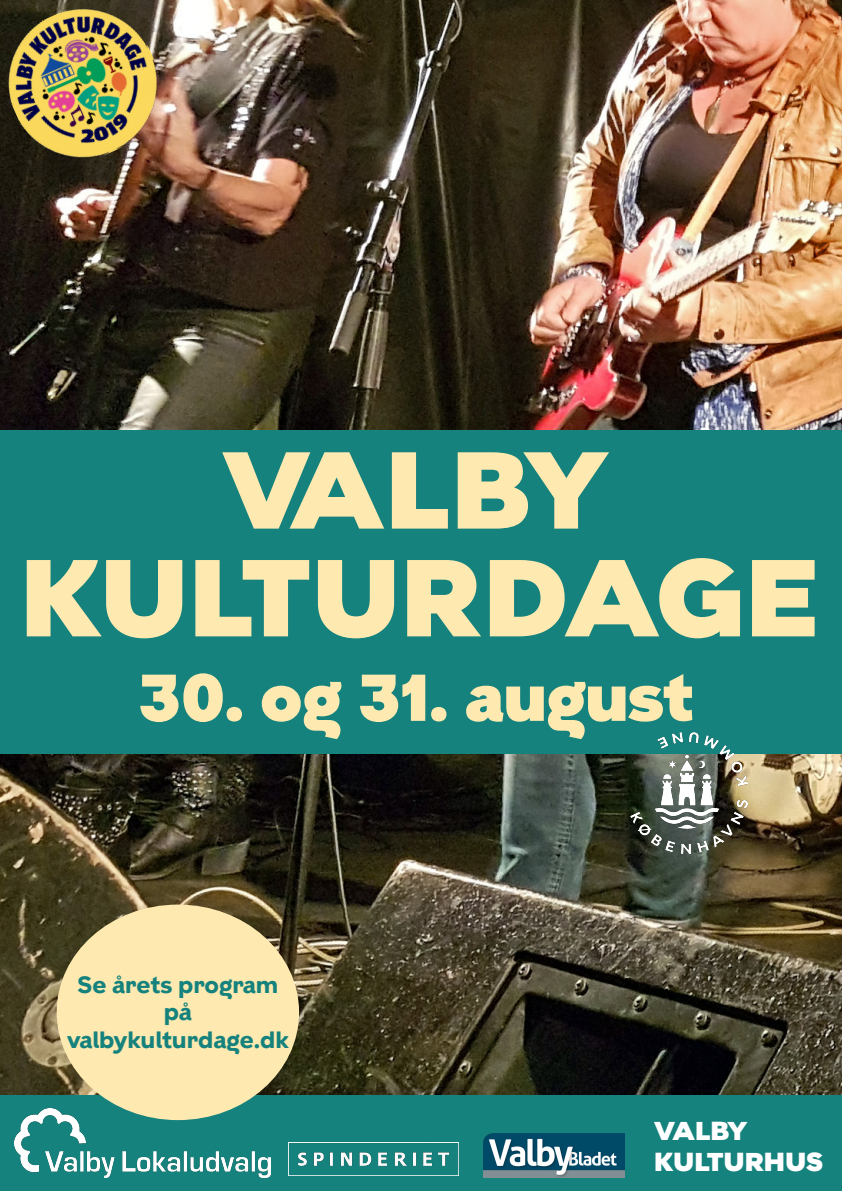
<style>
.page{position:relative;width:842px;height:1191px;background:#fff}
.page>*{position:absolute;margin:0;border:0;box-sizing:border-box;transform-origin:0 0}
.t1{font:900 109px "KBH";color:#feeab1}
.t2{font:900 66px "KBH";color:#feeab1}
.t3{font:900 26px "KBH";color:#fff}
.t4{font:700 23px "KBH";color:#16827d}
</style>
<div class="page">
<img style="left:0;top:0;width:842px;height:1095px">
<div style="left:0;top:430px;width:842px;height:323px;background:#16827d"></div>
<img style="left:631px;top:732px;width:116px;height:121px">
<img style="left:0;top:0;width:181px;height:181px">
<div style="left:0;top:1095px;width:842px;height:96px;background:#16827d"></div>
<img style="left:15px;top:1108px;width:255px;height:69px">
<img style="left:288px;top:1142px;width:171px;height:33px">
<img style="left:483px;top:1133px;width:142px;height:44px">
<div style="left:57px;top:904px;width:242px;height:216px;background:#feeab1;border-radius:50%"></div>
<p class="t1" style="left:222px;top:425px;width:388px">VALBY</p>
<p class="t1" style="left:20px;top:533px;width:800px">KULTURDAGE</p>
<p class="t2" style="left:138px;top:658px;width:556px">30. og 31. august</p>
<p class="t4" style="left:77px;top:970px;width:202px">Se årets program</p>
<p class="t4" style="left:164px;top:998px;width:30px">på</p>
<p class="t4" style="left:67px;top:1026px;width:223px">valbykulturdage.dk</p>
<p class="t3" style="left:654px;top:1115px;width:95px">VALBY</p>
<p class="t3" style="left:654px;top:1146px;width:170px">KULTURHUS</p>
</div>
